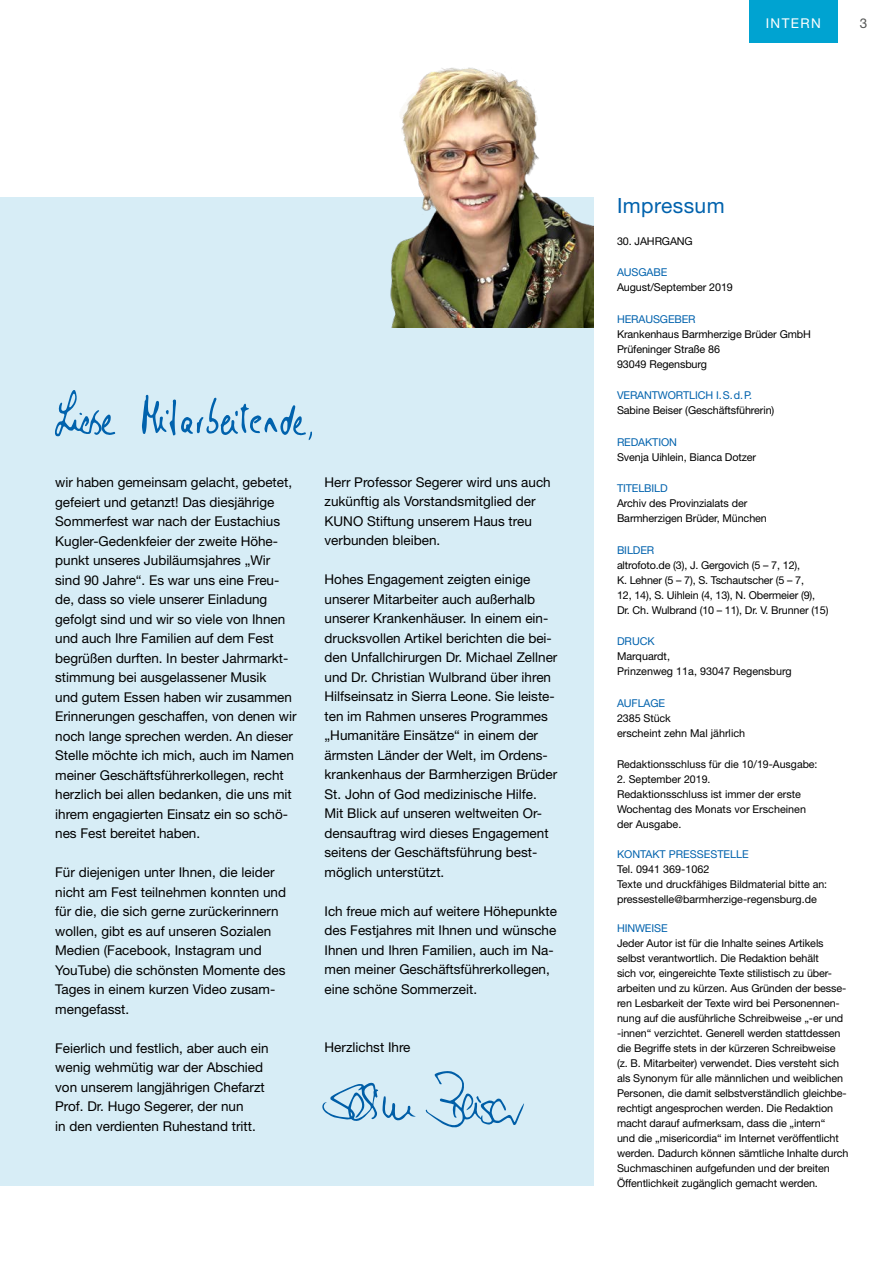
<style>
.page{position:relative;width:893px;height:1263px;background:#fff}
.page>*{position:absolute;margin:0;border:0;box-sizing:border-box;transform-origin:0 0}
.t1{font:21px "Helvetica Neue";letter-spacing:.02em;color:#0062ad}
.t2{font:13.5px/19.5px "Helvetica Neue";color:#000}
.t3{font:13.5px "Helvetica Neue";letter-spacing:.1em;color:#fff}
.t4{font:13.5px "Helvetica Neue";color:#555756}
.t5{font:10.8px/15px "Helvetica Neue";letter-spacing:-.01em;color:#000}
.t6{font:10.8px "Helvetica Neue";letter-spacing:-.01em;color:#0062ad}
</style>
<div class="page">
<div style="left:0;top:197px;width:594px;height:989px;background:#d7edf6"></div>
<div style="left:749px;top:0;width:89px;height:43px;background:#00a3d1"></div>
<img style="left:390px;top:67px;width:204px;height:260px">
<svg style="left:322px;top:1083px;width:94px;height:38px"></svg>
<svg style="left:425px;top:1071px;width:99px;height:57px"></svg>
<svg style="left:55px;top:390px;width:60px;height:47px"></svg>
<svg style="left:142px;top:395px;width:170px;height:45px"></svg>
<p class="t3" style="left:766px;top:15px;width:56px">INTERN</p>
<p class="t4" style="left:860px;top:15px;width:9px">3</p>
<p class="t2" style="left:55px;top:472px;width:243px">wir haben gemeinsam gelacht, gebetet, gefeiert und getanzt! Das diesjährige Sommerfest war nach der Eustachius Kugler-Gedenkfeier der zweite Höhe&shy;punkt unseres Jubiläumsjahres „Wir sind 90 Jahre“. Es war uns eine Freu&shy;de, dass so viele unserer Einladung gefolgt sind und wir so viele von Ihnen und auch Ihre Familien auf dem Fest begrüßen durften. In bester Jahrmarkt&shy;stimmung bei ausgelassener Musik<br>und gutem Essen haben wir zusammen Erinnerungen geschaffen, von denen wir noch lange sprechen werden. An dieser Stelle möchte ich mich, auch im Namen meiner Geschäftsführerkollegen, recht herzlich bei allen bedanken, die uns mit ihrem engagierten Einsatz ein so schö&shy;nes Fest bereitet haben.</p>
<p class="t2" style="left:55px;top:862px;width:232px">Für diejenigen unter Ihnen, die leider nicht am Fest teilnehmen konnten und für die, die sich gerne zurückerinnern wollen, gibt es auf unseren Sozialen Medien (Facebook, Instagram und YouTube) die schönsten Momente des Tages in einem kurzen Video zusam&shy;mengefasst.</p>
<p class="t2" style="left:55px;top:1038px;width:215px">Feierlich und festlich, aber auch ein wenig wehmütig war der Abschied von unserem langjährigen Chefarzt Prof. Dr. Hugo Segerer, der nun<br>in den verdienten Ruhestand tritt.</p>
<p class="t2" style="left:325px;top:472px;width:228px">Herr Professor Segerer wird uns auch zukünftig als Vorstandsmitglied der<br>KUNO Stiftung unserem Haus treu verbunden bleiben.</p>
<p class="t2" style="left:325px;top:570px;width:234px">Hohes Engagement zeigten einige unserer Mitarbeiter auch außerhalb unserer Krankenhäuser. In einem ein&shy;drucksvollen Artikel berichten die bei&shy;den Unfallchirurgen Dr. Michael Zellner und Dr. Christian Wulbrand über ihren Hilfseinsatz in Sierra Leone. Sie leiste&shy;ten im Rahmen unseres Programmes „Humanitäre Einsätze“ in einem der ärmsten Länder der Welt, im Ordens&shy;krankenhaus der Barmherzigen Brüder St. John of God medizinische Hilfe.<br>Mit Blick auf unseren weltweiten Or&shy;densauftrag wird dieses Engagement seitens der Geschäftsführung best&shy;möglich unterstützt.</p>
<p class="t2" style="left:325px;top:901px;width:234px">Ich freue mich auf weitere Höhepunkte des Festjahres mit Ihnen und wünsche Ihnen und Ihren Familien, auch im Na&shy;men meiner Geschäftsführerkollegen, eine schöne Sommerzeit.</p>
<p class="t2" style="left:325px;top:1037px;width:87px">Herzlichst Ihre</p>
<h1 class="t1" style="left:617px;top:193px;width:109px">Impressum</h1>
<p class="t5" style="left:617px;top:233px;width:77px">30. JAHRGANG</p>
<p class="t6" style="left:617px;top:266px;width:52px">AUSGABE</p>
<p class="t5" style="left:617px;top:280px;width:117px">August/September 2019</p>
<p class="t6" style="left:617px;top:312px;width:80px">HERAUSGEBER</p>
<p class="t5" style="left:617px;top:326px;width:195px">Krankenhaus Barmherzige Brüder GmbH<br>Prüfeninger Straße 86<br>93049 Regensburg</p>
<p class="t6" style="left:617px;top:389px;width:137px">VERANTWORTLICH I.S.d.P.</p>
<p class="t5" style="left:617px;top:403px;width:159px">Sabine Beiser (Geschäftsführerin)</p>
<p class="t6" style="left:617px;top:435px;width:61px">REDAKTION</p>
<p class="t5" style="left:617px;top:449px;width:141px">Svenja Uihlein, Bianca Dotzer</p>
<p class="t6" style="left:617px;top:482px;width:52px">TITELBILD</p>
<p class="t5" style="left:617px;top:496px;width:151px">Archiv des Provinzialats der<br>Barmherzigen Brüder, München</p>
<p class="t6" style="left:617px;top:543px;width:39px">BILDER</p>
<p class="t5" style="left:617px;top:557px;width:213px">altrofoto.de (3), J. Gergovich (5 – 7, 12),<br>K. Lehner (5 – 7), S. Tschautscher (5 – 7,<br>12, 14), S. Uihlein (4, 13), N. Obermeier (9), Dr. Ch. Wulbrand (10 – 11), Dr. V. Brunner (15)</p>
<p class="t6" style="left:617px;top:635px;width:39px">DRUCK</p>
<p class="t5" style="left:617px;top:649px;width:176px">Marquardt,<br>Prinzenweg 11a, 93047 Regensburg</p>
<p class="t6" style="left:617px;top:696px;width:50px">AUFLAGE</p>
<p class="t5" style="left:617px;top:710px;width:130px">2385 Stück<br>erscheint zehn Mal jährlich</p>
<p class="t5" style="left:617px;top:757px;width:202px">Redaktionsschluss für die 10/19-Ausgabe:</p>
<p class="t5" style="left:617px;top:772px;width:191px">2. September 2019.<br>Redaktionsschluss ist immer der erste<br>Wochentag des Monats vor Erscheinen der Ausgabe.</p>
<p class="t6" style="left:617px;top:847px;width:133px">KONTAKT PRESSESTELLE</p>
<p class="t5" style="left:617px;top:861px;width:212px">Tel. 0941 369-1062<br>Texte und druckfähiges Bildmaterial bitte an: pressestelle@barmherzige-regensburg.de</p>
<p class="t6" style="left:617px;top:922px;width:52px">HINWEISE</p>
<p class="t5" style="left:617px;top:936px;width:233px">Jeder Autor ist für die Inhalte seines Artikels selbst verantwortlich. Die Redaktion behält<br>sich vor, eingereichte Texte stilistisch zu über&shy;arbeiten und zu kürzen. Aus Gründen der besse&shy;ren Lesbarkeit der Texte wird bei Personennen&shy;nung auf die ausführliche Schreibweise „-er und -innen“ verzichtet. Generell werden stattdessen die Begriffe stets in der kürzeren Schreibweise (z. B. Mitarbeiter) verwendet. Dies versteht sich als Synonym für alle männlichen und weiblichen Personen, die damit selbstverständlich gleichbe&shy;rechtigt angesprochen werden. Die Redaktion macht darauf aufmerksam, dass die „intern“<br>und die „misericordia“ im Internet veröffentlicht werden. Dadurch können sämtliche Inhalte durch Suchmaschinen aufgefunden und der breiten Öffentlichkeit zugänglich gemacht werden.</p>
</div>
